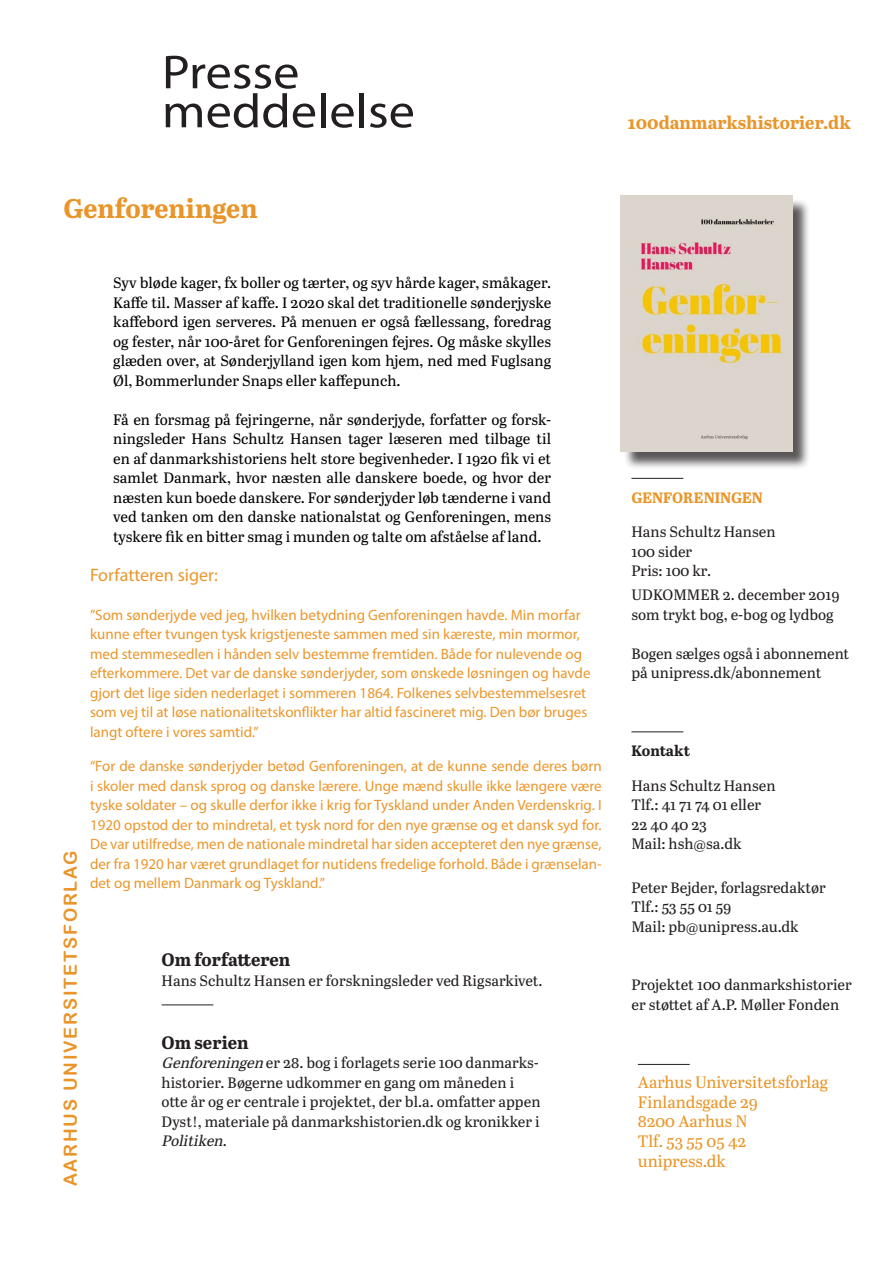
<style>
.page{position:relative;width:893px;height:1263px;background:#fff}
.page>*{position:absolute;margin:0;border:0;box-sizing:border-box;transform-origin:0 0}
.t1{font:48px "Myriad Pro";color:#231f20;scale:1.09 1}
.t2{font:700 27px "Abril Text";color:#e99529}
.t3{font:18px "Arial Rounded MT Bold";letter-spacing:.1em;color:#e99529}
.t4{font:700 18px "Abril Text";color:#e99529}
.t5{font:700 18px "Abril Text";color:#231f20}
.t6{font:18px "Myriad Pro";color:#eb962a}
.t7{font:16.5px "Abril Text";color:#e99529}
.t8{font:15px/19.5px "Myriad Pro";color:#eb962a}
.t9{font:15px/19.5px "Abril Text";color:#000;text-align:justify}
.t10{font:15px/19.5px "Abril Text";color:#231f20}
.t11{font:700 15px "Abril Text";color:#e99529}
.t12{font:700 15px "Abril Text";letter-spacing:-.005em;color:#231f20}
.s1{font-style:italic}
</style>
<div class="page">
<hr style="left:631px;top:478px;width:52px;height:1px;background:#231f20">
<hr style="left:631px;top:732px;width:52px;height:1px;background:#231f20">
<hr style="left:638px;top:1064px;width:52px;height:1px;background:#231f20">
<hr style="left:162px;top:1005px;width:51px;height:1px;background:#231f20">
<div style="left:623px;top:198px;width:188px;height:272px;background:#231f20;opacity:.75"></div>
<img style="left:621px;top:196px;width:171px;height:255px">
<p class="t1" style="left:162px;top:43px;width:128px">Presse</p>
<p class="t1" style="left:162px;top:82px;width:234px">meddelelse</p>
<p class="t2" style="left:63px;top:188px;width:196px">Genforeningen</p>
<p class="t3" style="left:60px;top:1186px;width:337px;rotate:-90deg">AARHUS UNIVERSITETSFORLAG</p>
<p class="t9" style="left:113px;top:272px;width:439px">Syv bløde kager, fx boller og tærter, og syv hårde kager, småkager.<br>Kaffe til. Masser af kaffe. I 2020 skal det traditionelle sønderjyske kaffebord igen serveres. På menuen er også fællessang, foredrag og fester, når 100-året for Genforeningen fejres. Og måske skylles glæden over, at Sønderjylland igen kom hjem, ned med Fuglsang Øl, Bommerlunder Snaps eller kaffepunch.</p>
<p class="t9" style="left:113px;top:409px;width:439px">Få en forsmag på fejringerne, når sønderjyde, forfatter og forsk&shy;ningsleder Hans Schultz Hansen tager læseren med tilbage til en af danmarkshistoriens helt store begivenheder. I 1920 fik vi et samlet Danmark, hvor næsten alle danskere boede, og hvor der næsten kun boede danskere. For sønderjyder løb tænderne i vand ved tanken om den danske nationalstat og Genforeningen, mens tyskere fik en bitter smag i munden og talte om afståelse af land.</p>
<p class="t6" style="left:90px;top:563px;width:129px">Forfatteren siger:</p>
<p class="t8" style="left:90px;top:604px;width:502px">”Som sønderjyde ved jeg, hvilken betydning Genforeningen havde. Min morfar kunne efter tvungen tysk krigstjeneste sammen med sin kæreste, min mormor, med stemmesedlen i hånden selv bestemme fremtiden. Både for nulevende og efterkommere. Det var de danske sønderjyder, som ønskede løsningen og havde gjort det lige siden nederlaget i sommeren 1864. Folkenes selvbestemmelsesret som vej til at løse nationalitetskonflikter har altid fascineret mig. Den bør bruges langt oftere i vores samtid.”</p>
<p class="t8" style="left:90px;top:756px;width:513px;text-align:justify">“For de danske sønderjyder betød Genforeningen, at de kunne sende deres børn i skoler med dansk sprog og danske lærere. Unge mænd skulle ikke længere være tyske soldater – og skulle derfor ikke i krig for Tyskland under Anden Verdenskrig. I 1920 opstod der to mindretal, et tysk nord for den nye grænse og et dansk syd for.<br>De var utilfredse, men de nationale mindretal har siden accepteret den nye grænse, der fra 1920 har været grundlaget for nutidens fredelige forhold. Både i grænselan&shy;det og mellem Danmark og Tyskland.”</p>
<p class="t5" style="left:162px;top:946px;width:130px">Om forfatteren</p>
<p class="t10" style="left:162px;top:970px;width:383px">Hans Schultz Hansen er forskningsleder ved Rigsarkivet.</p>
<p class="t5" style="left:162px;top:1029px;width:89px">Om serien</p>
<p class="t10" style="left:162px;top:1052px;width:380px"><span class="s1">Genforeningen</span>er 28. bog i forlagets serie 100 danmarks&shy;historier. Bøgerne udkommer en gang om måneden i otte år og er centrale i projektet, der bl.a. omfatter appen Dyst!, materiale på danmarkshistorien.dk og kronikker i <span class="s1">Politiken</span>.</p>
<p class="t4" style="left:628px;top:110px;width:225px">100danmarkshistorier.dk</p>
<p class="t11" style="left:631px;top:486px;width:133px">GENFORENINGEN</p>
<p class="t10" style="left:631px;top:521px;width:146px">Hans Schultz Hansen</p>
<p class="t10" style="left:631px;top:541px;width:62px">100 sider</p>
<p class="t10" style="left:631px;top:560px;width:81px">Pris: 100 kr.</p>
<p class="t10" style="left:631px;top:584px;width:210px">UDKOMMER 2. december 2019</p>
<p class="t10" style="left:631px;top:604px;width:204px">som trykt bog, e-bog og lydbog</p>
<p class="t10" style="left:631px;top:643px;width:219px">Bogen sælges også i abonnement på unipress.dk/abonnement</p>
<p class="t12" style="left:631px;top:740px;width:60px">Kontakt</p>
<p class="t10" style="left:631px;top:775px;width:146px">Hans Schultz Hansen</p>
<p class="t10" style="left:631px;top:794px;width:131px">Tlf.: 41 71 74 01 eller</p>
<p class="t10" style="left:631px;top:814px;width:77px">22 40 40 23</p>
<p class="t10" style="left:631px;top:833px;width:112px">Mail: hsh@sa.dk</p>
<p class="t10" style="left:631px;top:877px;width:196px">Peter Bejder, forlagsredaktør</p>
<p class="t10" style="left:631px;top:896px;width:101px">Tlf.: 53 55 01 59</p>
<p class="t10" style="left:631px;top:916px;width:169px">Mail: pb@unipress.au.dk</p>
<p class="t10" style="left:631px;top:974px;width:222px">Projektet 100 danmarkshistorier er støttet af A.P. Møller Fonden</p>
<p class="t7" style="left:638px;top:1070px;width:192px">Aarhus Universitetsforlag</p>
<p class="t7" style="left:638px;top:1090px;width:122px">Finlandsgade 29</p>
<p class="t7" style="left:638px;top:1109px;width:111px">8200 Aarhus N</p>
<p class="t7" style="left:638px;top:1129px;width:110px">Tlf. 53 55 05 42</p>
<p class="t7" style="left:638px;top:1149px;width:90px">unipress.dk</p>
</div>
